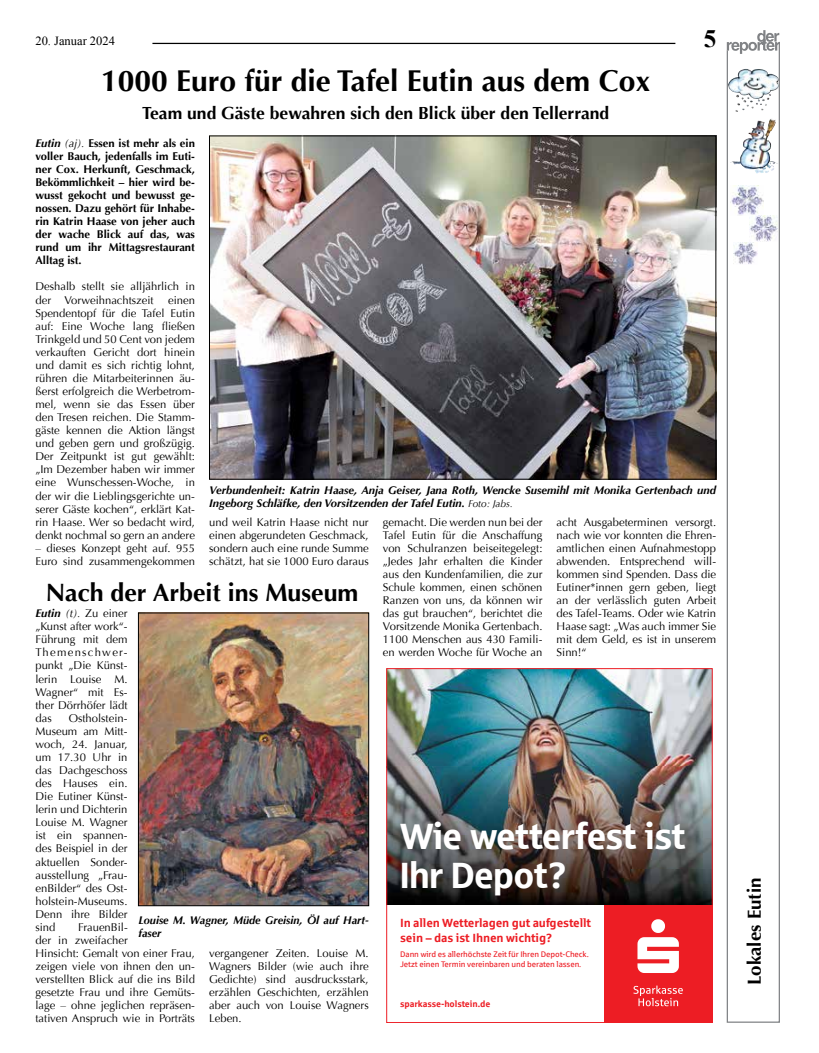
<style>
.page{position:relative;width:819px;height:1053px;background:#fff}
.page>*{position:absolute;margin:0;border:0;box-sizing:border-box;transform-origin:0 0}
.t1{font:36.62px/39.6px "Sparkasse Head";color:#fff}
.t2{font:700 30px "Optima";color:#000}
.t3{font:700 25px "Optima";color:#000}
.t4{font:700 25px "Times New Roman";color:#000}
.t5{font:700 18.75px "Optima";color:#000}
.t6{font:700 17.5px "Optima";color:#000}
.t7{font:12.5px "Times New Roman";color:#000}
.t8{font:700 11.88px/14.9px "Sparkasse Rg";letter-spacing:-.01em;color:#ed1d24}
.t9{font:11.25px/13px "Optima";color:#000;text-align:justify}
.t10{font:700 11.25px/13px "Optima";color:#000;text-align:justify}
.t11{font:italic 700 11.25px/13px "Optima";color:#000}
.t12{font:700 8.88px "Sparkasse Rg";letter-spacing:-.01em;color:#ed1d24}
.t13{font:8.12px/10.1px "Sparkasse Rg";letter-spacing:-.01em;color:#ed1d24}
.s1{font-style:italic}
.s2{font-weight:400;font-style:italic}
.s3{font-weight:400;font-size:10px}
.s4{font-weight:700;font-style:italic}
</style>
<div class="page">
<hr style="left:152px;top:43px;width:523px;height:1px;background:#000">
<img style="left:388px;top:670px;width:322px;height:96px">
<div style="left:603px;top:904px;width:109px;height:118px;background:#ed1d24"></div>
<svg style="left:633px;top:985px;width:49px;height:21px"></svg>
<svg style="left:637px;top:919px;width:41px;height:53px"></svg>
<img style="left:386px;top:904px;width:326px;height:1px">
<img style="left:388px;top:766px;width:322px;height:138px">
<div style="left:386px;top:668px;width:326px;height:354px;border:1px solid #ed1d24"></div>
<img style="left:140px;top:614px;width:227px;height:290px">
<div style="left:138px;top:612px;width:231px;height:294px;border:1px solid #000"></div>
<img style="left:211px;top:138px;width:503px;height:339px">
<svg style="left:726px;top:54px;width:54px;height:968px"></svg>
<svg style="left:726px;top:30px;width:54px;height:24px"></svg>
<img style="left:730px;top:185px;width:33px;height:30px">
<img style="left:749px;top:216px;width:28px;height:25px">
<img style="left:733px;top:243px;width:24px;height:22px">
<img style="left:730px;top:119px;width:41px;height:46px">
<img style="left:727px;top:68px;width:51px;height:39px">
<p class="t7" style="left:35px;top:32px;width:81px">20. Januar 2024</p>
<p class="t4" style="left:703px;top:21px;width:14px">5</p>
<p class="t2" style="left:101px;top:64px;width:550px">1000 Euro für die Tafel Eutin aus dem Cox</p>
<p class="t6" style="left:142px;top:102px;width:468px">Team und Gäste bewahren sich den Blick über den Tellerrand</p>
<p class="t10" style="left:35px;top:136px;width:161px"><span class="s1">Eutin</span> <span class="s2">(aj).</span> Essen ist mehr als ein voller Bauch, jedenfalls im Euti&shy;ner Cox. Herkunft, Geschmack, Bekömmlichkeit – hier wird be&shy;wusst gekocht und bewusst ge&shy;nossen. Dazu gehört für Inhabe&shy;rin Katrin Haase von jeher auch der wache Blick auf das, was rund um ihr Mittagsrestaurant Alltag ist.</p>
<p class="t9" style="left:35px;top:280px;width:161px">Deshalb stellt sie alljährlich in der Vorweihnachtszeit</p>
<p class="t9" style="left:35px;top:293px;width:161px;text-indent:133px">einen Spendentopf für die Tafel Eutin auf: Eine Woche lang fließen Trinkgeld und 50 Cent von jedem verkauften Gericht dort hinein und damit es sich richtig lohnt, rühren die Mitarbeiterinnen äu&shy;ßerst erfolgreich die Werbetrom&shy;mel, wenn sie das Essen über den Tresen reichen. Die Stamm&shy;gäste kennen die Aktion längst und geben gern und großzügig.<br>Der Zeitpunkt ist gut gewählt: „Im Dezember haben wir immer eine Wunschessen-Woche, in der wir die Lieblingsgerichte un&shy;serer Gäste kochen“, erklärt Kat&shy;rin Haase. Wer so bedacht wird, denkt nochmal so gern an andere</p>
<p class="t9" style="left:35px;top:541px;width:161px">– dieses Konzept geht auf. 955<br>Euro sind zusammengekommen</p>
<p class="t11" style="left:209px;top:484px;width:508px">Verbundenheit: Katrin Haase, Anja Geiser, Jana Roth, Wencke Susemihl mit Monika Gertenbach und<br>Ingeborg Schläfke, den Vorsitzenden der Tafel Eutin. <span class="s3">Foto: Jabs.</span></p>
<p class="t9" style="left:209px;top:515px;width:161px">und weil Katrin Haase nicht nur einen abgerundeten Geschmack, sondern auch eine runde Summe schätzt, hat sie 1000 Euro daraus</p>
<p class="t9" style="left:383px;top:515px;width:161px">gemacht. Die werden nun bei der Tafel Eutin für die Anschaffung von Schulranzen beiseitegelegt: „Jedes Jahr erhalten die Kinder aus den Kundenfamilien, die zur Schule kommen, einen schönen Ranzen von uns, da können wir das gut brauchen“, berichtet die Vorsitzende Monika Gertenbach.<br>1100 Menschen aus 430 Famili&shy;en werden Woche für Woche an</p>
<p class="t9" style="left:556px;top:515px;width:161px">acht Ausgabeterminen versorgt. nach wie vor konnten die Ehren&shy;amtlichen einen Aufnahmestopp abwenden. Entsprechend will&shy;kommen sind Spenden. Dass die Eutiner*innen gern geben, liegt an der verlässlich guten Arbeit des Tafel-Teams. Oder wie Katrin Haase sagt: „Was auch immer Sie mit dem Geld, es ist in unserem Sinn!“</p>
<p class="t3" style="left:46px;top:577px;width:314px">Nach der Arbeit ins Museum</p>
<p class="t9" style="left:35px;top:607px;width:93px"><span class="s4">Eutin</span> <span class="s1">(t).</span> Zu einer „Kunst after work“- Führung mit dem Themenschwer&shy;punkt „Die Künst&shy;lerin Louise M.<br>Wagner“ mit Es&shy;ther Dörrhöfer lädt das</p>
<p class="t9" style="left:35px;top:711px;width:94px;text-indent:33px">Ostholstein-Museum am Mitt&shy;woch, 24. Januar, um 17.30 Uhr in das Dachgeschoss des Hauses ein.<br>Die Eutiner Künst&shy;lerin und Dichterin Louise M. Wagner ist ein spannen&shy;des Beispiel in der aktuellen Sonder&shy;ausstellung „Frau&shy;enBilder“ des Ost&shy;holstein-Museums.<br>Denn ihre Bilder sind</p>
<p class="t1" style="left:400px;top:814px;width:287px">Wie wetterfest ist<br>Ihr Depot?</p>
<p class="t11" style="left:138px;top:913px;width:232px">Louise M. Wagner, Müde Greisin, Öl auf Hart&shy;faser</p>
<p class="t8" style="left:400px;top:915px;width:192px">In allen Wetterlagen gut aufgestellt sein – das ist Ihnen wichtig?</p>
<p class="t13" style="left:400px;top:948px;width:190px">Dann wird es allerhöchste Zeit für Ihren Depot-Check.<br>Jetzt einen Termin vereinbaren und beraten lassen.</p>
<p class="t9" style="left:35px;top:920px;width:161px;text-align:left;text-indent:43px">FrauenBil-<br>der in zweifacher<br>Hinsicht: Gemalt von einer Frau, zeigen viele von ihnen den un&shy;verstellten Blick auf die ins Bild gesetzte Frau und ihre Gemüts&shy;lage – ohne jeglichen repräsen&shy;tativen Anspruch wie in Porträts</p>
<p class="t9" style="left:209px;top:946px;width:161px">vergangener Zeiten. Louise M.<br>Wagners Bilder (wie auch ihre Gedichte) sind ausdrucksstark, erzählen Geschichten, erzählen aber auch von Louise Wagners Leben.</p>
<p class="t12" style="left:400px;top:997px;width:92px">sparkasse-holstein.de</p>
<p class="t5" style="left:743px;top:985px;width:109px;rotate:-90deg">Lokales Eutin</p>
</div>
